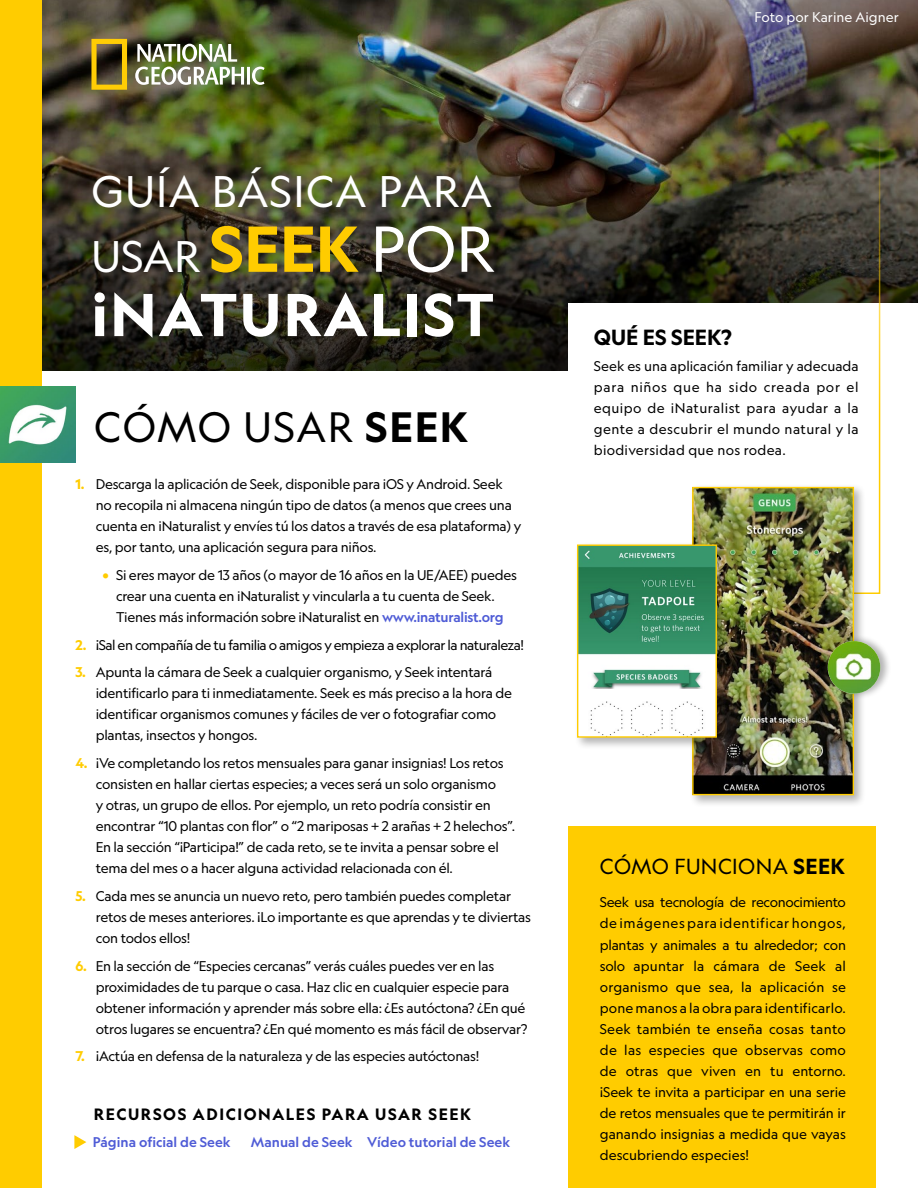
<style>
.page{position:relative;width:918px;height:1188px;background:#fff}
.page>*{position:absolute;margin:0;border:0;box-sizing:border-box;transform-origin:0 0}
.t1{font:700 57.75px "Geograph";letter-spacing:.04em;color:#fff}
.t2{font:42.3px/64.3px "Geograph";letter-spacing:.03em;color:#fff}
.t3{font:40.65px "Geograph";letter-spacing:.03em;color:#000}
.t4{font:700 21px "Geograph";color:#000}
.t5{font:20.85px "Geograph";letter-spacing:.02em;color:#000}
.t6{font:700 15.75px "Geograph";letter-spacing:.1em;color:#000}
.t7{font:13.5px/21px "Geograph";letter-spacing:-.02em;color:#000}
.t8{font:13.5px "Geograph";letter-spacing:-.04em;color:#000}
.t9{font:500 13.5px "Geograph";color:#4f5cd6}
.t10{font:13.5px "Geograph";color:#fff}
.s1{font-weight:700;font-size:61.95px;color:#fc0}
.s2{font-size:61.95px}
.s3{font-weight:700}
.s4{font-weight:700;color:#fc0}
.s5{font-weight:500;color:#4f5cd6}
</style>
<div class="page">
<div style="left:568px;top:827px;width:308px;height:361px;background:#fc0"></div>
<img style="left:41px;top:0;width:877px;height:139px">
<svg style="left:91px;top:39px;width:36px;height:51px"></svg>
<img style="left:135px;top:44px;width:130px;height:41px">
<img style="left:41px;top:139px;width:877px;height:232px">
<div style="left:568px;top:303px;width:350px;height:85px;background:#fff"></div>
<div style="left:0;top:0;width:41px;height:1188px;background:#fc0"></div>
<svg style="left:647px;top:122px;width:234px;height:472px"></svg>
<svg style="left:74px;top:1135px;width:12px;height:14px"></svg>
<img style="left:0;top:386px;width:76px;height:76px">
<div style="left:689px;top:484px;width:177px;height:323px;background:#000;opacity:.3"></div>
<img style="left:694px;top:489px;width:158px;height:304px">
<div style="left:692px;top:487px;width:162px;height:308px;border:1px solid #fc0"></div>
<div style="left:574px;top:542px;width:155px;height:208px;background:#000;opacity:.3"></div>
<img style="left:579px;top:546px;width:136px;height:190px">
<div style="left:577px;top:544px;width:140px;height:194px;border:1px solid #fc0"></div>
<div style="left:826px;top:635px;width:66px;height:65px;background:#000;opacity:.3"></div>
<img style="left:828px;top:641px;width:52px;height:53px;border-radius:26px">
<h2 class="t2" style="left:91px;top:159px;width:406px">GUÍA BÁSICA PARA<br>USAR <span class="s1">SEEK</span> <span class="s2">POR</span></h2>
<h1 class="t1" style="left:91px;top:277px;width:404px">iNATURALIST</h1>
<h3 class="t3" style="left:94px;top:402px;width:376px">CÓMO USAR <span class="s3">SEEK</span></h3>
<p class="t7" style="left:96px;top:473px;width:427px;text-indent:-20px"><span class="s4">1.</span> Descarga la aplicación de Seek, disponible para iOS y Android. Seek no recopila ni almacena ningún tipo de datos (a menos que crees una cuenta en iNaturalist y envíes tú los datos a través de esa plataforma) y es, por tanto, una aplicación segura para niños.</p>
<p class="t7" style="left:116px;top:564px;width:402px;text-indent:-14px"><span class="s4">•</span> Si eres mayor de 13 años (o mayor de 16 años en la UE/AEE) puedes crear una cuenta en iNaturalist y vincularla a tu cuenta de Seek.<br>Tienes más información sobre iNaturalist en <span class="s5">www.inaturalist.org</span></p>
<p class="t8" style="left:76px;top:636px;width:450px"><span class="s4">2.</span> ¡Sal en compañía de tu familia o amigos y empieza a explorar la naturaleza!</p>
<p class="t7" style="left:96px;top:662px;width:418px;text-indent:-20px"><span class="s4">3.</span> Apunta la cámara de Seek a cualquier organismo, y Seek intentará identificarlo para ti inmediatamente. Seek es más preciso a la hora de identificar organismos comunes y fáciles de ver o fotografiar como plantas, insectos y hongos.</p>
<p class="t7" style="left:96px;top:752px;width:421px;text-indent:-20px"><span class="s4">4.</span> ¡Ve completando los retos mensuales para ganar insignias! Los retos consisten en hallar ciertas especies; a veces será un solo organismo<br>y otras, un grupo de ellos. Por ejemplo, un reto podría consistir en encontrar “10 plantas con flor” o “2 mariposas + 2 arañas + 2 helechos”.<br>En la sección “¡Participa!” de cada reto, se te invita a pensar sobre el tema del mes o a hacer alguna actividad relacionada con él.</p>
<p class="t7" style="left:96px;top:885px;width:437px;text-indent:-20px"><span class="s4">5.</span> Cada mes se anuncia un nuevo reto, pero también puedes completar retos de meses anteriores. ¡Lo importante es que aprendas y te diviertas con todos ellos!</p>
<p class="t7" style="left:96px;top:955px;width:433px;text-indent:-20px"><span class="s4">6.</span> En la sección de “Especies cercanas” verás cuáles puedes ver en las proximidades de tu parque o casa. Haz clic en cualquier especie para obtener información y aprender más sobre ella: ¿Es autóctona? ¿En qué otros lugares se encuentra? ¿En qué momento es más fácil de observar?</p>
<p class="t7" style="left:76px;top:1046px;width:405px"><span class="s4">7.</span> ¡Actúa en defensa de la naturaleza y de las especies autóctonas!</p>
<p class="t6" style="left:94px;top:1104px;width:379px">RECURSOS ADICIONALES PARA USAR SEEK</p>
<p class="t9" style="left:93px;top:1134px;width:139px">Página oficial de Seek</p>
<p class="t9" style="left:251px;top:1134px;width:261px">Manual de Seek Vídeo tutorial de Seek</p>
<p class="t10" style="left:754px;top:9px;width:146px">Foto por Karine Aigner</p>
<h3 class="t4" style="left:594px;top:324px;width:139px">QUÉ ES SEEK?</h3>
<p class="t7" style="left:594px;top:356px;width:266px;text-align:justify">Seek es una aplicación familiar y adecuada para niños que ha sido creada por el equipo de iNaturalist para ayudar a la gente a descubrir el mundo natural y la biodiversidad que nos rodea.</p>
<h3 class="t5" style="left:600px;top:854px;width:247px">CÓMO FUNCIONA <span class="s3">SEEK</span></h3>
<p class="t7" style="left:600px;top:892px;width:248px;text-align:justify">Seek usa tecnología de reconocimiento de imágenes para identificar hongos, plantas y animales a tu alrededor; con solo apuntar la cámara de Seek al organismo que sea, la aplicación se pone manos a la obra para identificarlo.<br>Seek también te enseña cosas tanto de las especies que observas como de otras que viven en tu entorno. ¡Seek te invita a participar en una serie de retos mensuales que te permitirán ir ganando insignias a medida que vayas descubriendo especies!</p>
</div>
